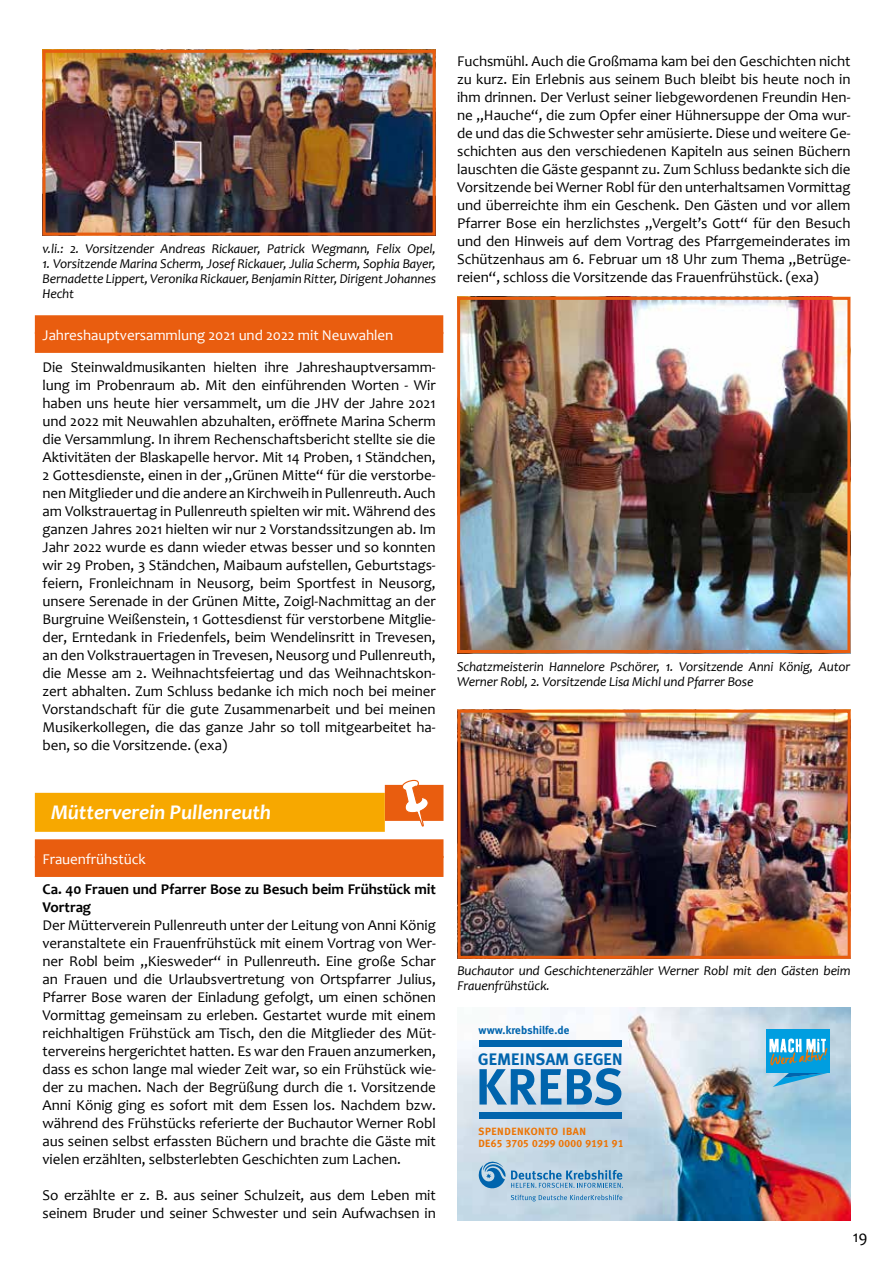
<style>
.page{position:relative;width:893px;height:1263px;background:#fff}
.page>*{position:absolute;margin:0;border:0;box-sizing:border-box;transform-origin:0 0}
.t1{font:700 50.85px "Meta";letter-spacing:.01em;color:#0064ad}
.t2{font:italic 700 21px "Candara";letter-spacing:-.005em;color:#fff}
.t3{font:700 16.65px "Meta";letter-spacing:.02em;color:#0064ad}
.t4{font:16.5px "Candara";color:#000}
.t5{font:15px/18px "Candara";letter-spacing:-.005em;color:#000;text-align:justify}
.t6{font:15px "Candara";letter-spacing:-.005em;color:#fff}
.t7{font:700 15px/18px "Candara";letter-spacing:-.005em;color:#000}
.t8{font:italic 13.5px/15px "Candara";letter-spacing:-.01em;color:#000}
.t9{font:700 11.25px "Meta";letter-spacing:.01em;color:#0064ad}
.t10{font:10.5px "Meta Bold Caps";letter-spacing:.02em;color:#ec7404}
.t11{font:700 10.5px "Meta";letter-spacing:.05em;color:#ec7404}
</style>
<div class="page">
<img style="left:47px;top:54px;width:385px;height:178px">
<div style="left:43px;top:50px;width:393px;height:186px;border:3px solid #e95d0f"></div>
<div style="left:35px;top:315px;width:408px;height:19px;background:#e95d0f"></div>
<div style="left:35px;top:332px;width:408px;height:21px;background:#e95d0f"></div>
<div style="left:35px;top:839px;width:408px;height:19px;background:#e95d0f"></div>
<div style="left:35px;top:856px;width:408px;height:21px;background:#e95d0f"></div>
<div style="left:385px;top:785px;width:58px;height:36px;background:#e95d0f"></div>
<div style="left:35px;top:793px;width:350px;height:39px;background:#f7a800"></div>
<svg style="left:401px;top:779px;width:28px;height:48px"></svg>
<img style="left:461px;top:301px;width:385px;height:348px">
<div style="left:457px;top:297px;width:393px;height:356px;border:3px solid #e95d0f"></div>
<img style="left:462px;top:714px;width:385px;height:241px">
<div style="left:458px;top:710px;width:393px;height:249px;border:3px solid #e95d0f"></div>
<img style="left:457px;top:1008px;width:393px;height:212px">
<svg style="left:773px;top:1072px;width:56px;height:15px"></svg>
<div style="left:766px;top:1029px;width:63px;height:43px;background:#009ee0"></div>
<svg style="left:769px;top:1038px;width:58px;height:27px"></svg>
<svg style="left:478px;top:1160px;width:145px;height:41px;background:#9cbfd8"></svg>
<div style="left:479px;top:1040px;width:142px;height:7px;background:#0064ad"></div>
<div style="left:479px;top:1112px;width:142px;height:7px;background:#0064ad"></div>
<p class="t8" style="left:43px;top:241px;width:395px">v.li.: 2. Vorsitzender Andreas Rickauer, Patrick Wegmann, Felix Opel,</p>
<p class="t8" style="left:43px;top:256px;width:395px;text-align:justify">1. Vorsitzende Marina Scherm, Josef Rickauer, Julia Scherm, Sophia Bayer, Bernadette Lippert, Veronika Rickauer, Benjamin Ritter, Dirigent Johannes Hecht</p>
<p class="t6" style="left:43px;top:326px;width:352px">Jahreshauptversammlung 2021 und 2022 mit Neuwahlen</p>
<p class="t5" style="left:43px;top:358px;width:395px">Die Steinwaldmusikanten hielten ihre Jahreshauptversamm&shy;lung im Probenraum ab. Mit den einführenden Worten - Wir haben uns heute hier versammelt, um die JHV der Jahre 2021 und 2022 mit Neuwahlen abzuhalten, eröffnete Marina Scherm die Versammlung. In ihrem Rechenschaftsbericht stellte sie die Aktivitäten der Blaskapelle hervor. Mit 14 Proben, 1 Ständchen, 2 Gottesdienste, einen in der „Grünen Mitte“ für die verstorbe&shy;nen Mitglieder und die andere an Kirchweih in Pullenreuth. Auch am Volkstrauertag in Pullenreuth spielten wir mit. Während des ganzen Jahres 2021 hielten wir nur 2 Vorstandssitzungen ab. Im Jahr 2022 wurde es dann wieder etwas besser und so konnten wir 29 Proben, 3 Ständchen, Maibaum aufstellen, Geburtstags&shy;feiern, Fronleichnam in Neusorg, beim Sportfest in Neusorg, unsere Serenade in der Grünen Mitte, Zoigl-Nachmittag an der Burgruine Weißenstein, 1 Gottesdienst für verstorbene Mitglie&shy;der, Erntedank in Friedenfels, beim Wendelinsritt in Trevesen, an den Volkstrauertagen in Trevesen, Neusorg und Pullenreuth, die Messe am 2. Weihnachtsfeiertag und das Weihnachtskon&shy;zert abhalten. Zum Schluss bedanke ich mich noch bei meiner Vorstandschaft für die gute Zusammenarbeit und bei meinen Musikerkollegen, die das ganze Jahr so toll mitgearbeitet ha&shy;ben, so die Vorsitzende. (exa)</p>
<h2 class="t2" style="left:51px;top:799px;width:222px">Mütterverein Pullenreuth</h2>
<p class="t6" style="left:43px;top:850px;width:105px">Frauenfrühstück</p>
<p class="t7" style="left:43px;top:880px;width:395px">Ca. 40 Frauen und Pfarrer Bose zu Besuch beim Frühstück mit<br>Vortrag</p>
<p class="t5" style="left:43px;top:916px;width:395px">Der Mütterverein Pullenreuth unter der Leitung von Anni König veranstaltete ein Frauenfrühstück mit einem Vortrag von Wer&shy;ner Robl beim „Kiesweder“ in Pullenreuth. Eine große Schar an Frauen und die Urlaubsvertretung von Ortspfarrer Julius, Pfarrer Bose waren der Einladung gefolgt, um einen schönen Vormittag gemeinsam zu erleben. Gestartet wurde mit einem reichhaltigen Frühstück am Tisch, den die Mitglieder des Müt&shy;tervereins hergerichtet hatten. Es war den Frauen anzumerken, dass es schon lange mal wieder Zeit war, so ein Frühstück wie&shy;der zu machen. Nach der Begrüßung durch die 1. Vorsitzende Anni König ging es sofort mit dem Essen los. Nachdem bzw. während des Frühstücks referierte der Buchautor Werner Robl aus seinen selbst erfassten Büchern und brachte die Gäste mit vielen erzählten, selbsterlebten Geschichten zum Lachen.</p>
<p class="t5" style="left:43px;top:1186px;width:395px">So erzählte er z. B. aus seiner Schulzeit, aus dem Leben mit seinem Bruder und seiner Schwester und sein Aufwachsen in</p>
<p class="t5" style="left:457px;top:52px;width:395px">Fuchsmühl. Auch die Großmama kam bei den Geschichten nicht zu kurz. Ein Erlebnis aus seinem Buch bleibt bis heute noch in ihm drinnen. Der Verlust seiner liebgewordenen Freundin Hen&shy;ne „Hauche“, die zum Opfer einer Hühnersuppe der Oma wur&shy;de und das die Schwester sehr amüsierte. Diese und weitere Ge&shy;schichten aus den verschiedenen Kapiteln aus seinen Büchern lauschten die Gäste gespannt zu. Zum Schluss bedankte sich die Vorsitzende bei Werner Robl für den unterhaltsamen Vormittag und überreichte ihm ein Geschenk. Den Gästen und vor allem Pfarrer Bose ein herzlichstes „Vergelt’s Gott“ für den Besuch und den Hinweis auf dem Vortrag des Pfarrgemeinderates im Schützenhaus am 6. Februar um 18 Uhr zum Thema „Betrüge&shy;reien“, schloss die Vorsitzende das Frauenfrühstück. (exa)</p>
<p class="t8" style="left:457px;top:658px;width:395px">Schatzmeisterin Hannelore Pschörer, 1. Vorsitzende Anni König, Autor<br>Werner Robl, 2. Vorsitzende Lisa Michl und Pfarrer Bose</p>
<p class="t8" style="left:457px;top:963px;width:395px">Buchautor und Geschichtenerzähler Werner Robl mit den Gästen beim<br>Frauenfrühstück.</p>
<p class="t9" style="left:478px;top:1023px;width:93px">www.krebshilfe.de</p>
<p class="t3" style="left:478px;top:1050px;width:146px">GEMEINSAM GEGEN</p>
<h1 class="t1" style="left:476px;top:1057px;width:149px">KREBS</h1>
<p class="t11" style="left:478px;top:1125px;width:109px">SPENDENKONTO IBAN</p>
<p class="t10" style="left:478px;top:1137px;width:146px">DE65 3705 0299 0000 9191 91</p>
<p class="t4" style="left:853px;top:1226px;width:16px">19</p>
</div>
